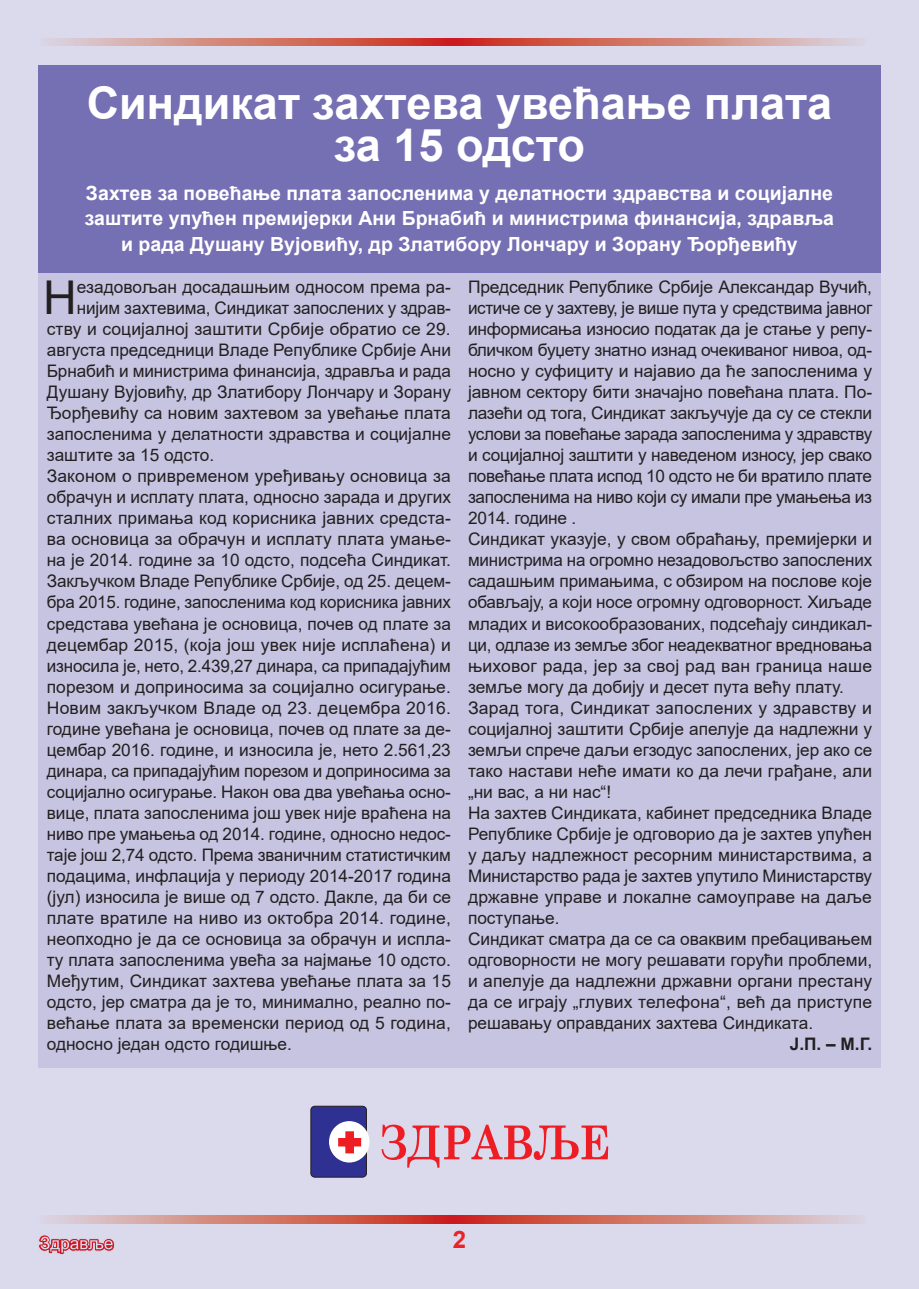
<style>
.page{position:relative;width:919px;height:1289px;background:#fff}
.page>*{position:absolute;margin:0;border:0;box-sizing:border-box;transform-origin:0 0}
.t1{font:46.65px "Arial";color:#231f20}
.t2{font:700 45px/42px "Arial";color:#fff;text-align:center}
.t3{font:700 24px "Arial";color:#ee2124}
.t4{font:700 19.5px/25.5px "Arial";color:#fff;text-align:center}
.t5{font:17.25px/21px "Arial";color:#231f20}
.t6{font:700 17.25px "Arial";color:#231f20}
</style>
<div class="page">
<div style="left:0;top:0;width:918px;height:1288px;background:#dbd9ec"></div>
<img style="left:48px;top:1215px;width:810px;height:8px">
<svg style="left:38px;top:1235px;width:77px;height:19px"></svg>
<img style="left:48px;top:38px;width:810px;height:8px">
<div style="left:311px;top:1106px;width:55px;height:71px;background:#2e3092;border-radius:4px"></div>
<div style="left:311px;top:1106px;width:55px;height:71px;border:1px solid #231f20;border-radius:4px"></div>
<div style="left:329px;top:1121px;width:40px;height:41px;background:#fff;border-radius:50%"></div>
<svg style="left:338px;top:1131px;width:24px;height:23px"></svg>
<svg style="left:381px;top:1124px;width:227px;height:43px"></svg>
<div style="left:38px;top:272px;width:842px;height:795px;background:#c6c4e1"></div>
<div style="left:38px;top:65px;width:842px;height:207px;background:#756fb3"></div>
<h2 class="t2" style="left:87px;top:83px;width:746px">Синдикат захтева увећање плата за 15 одсто</h2>
<p class="t4" style="left:85px;top:180px;width:750px">Захтев за повећање плата запосленима у делатности здравства и социјалне заштите упућен премијерки Ани Брнабић и министрима финансија, здравља и рада Душaну Вујовићу, др Златибору Лончару и Зорану Ђорђевићу</p>
<h1 class="t1" style="left:43px;top:266px;width:35px">Н</h1>
<p class="t5" style="left:77px;top:277px;width:376px">езадовољан досадашњим односом према ра-</p>
<p class="t5" style="left:77px;top:298px;width:376px">нијим захтевима, Синдикат запослених у здрав-</p>
<p class="t5" style="left:47px;top:319px;width:405px">ству и социјалној заштити Србије обратио се 29.</p>
<p class="t5" style="left:47px;top:340px;width:405px">августа председници Владе Републике Србије Ани</p>
<p class="t5" style="left:47px;top:361px;width:405px">Брнабић и министрима финансија, здравља и рада</p>
<p class="t5" style="left:47px;top:382px;width:405px">Душану Вујовићу, др Златибору Лончару и Зорану</p>
<p class="t5" style="left:47px;top:403px;width:405px">Ђорђевићу са новим захтевом за увећање плата</p>
<p class="t5" style="left:47px;top:424px;width:405px">запосленима у делатности здравства и социјалне</p>
<p class="t5" style="left:47px;top:445px;width:169px">заштите за 15 одсто.</p>
<p class="t5" style="left:47px;top:466px;width:405px">Законом о привременом уређивању основица за</p>
<p class="t5" style="left:47px;top:487px;width:405px">обрачун и исплату плата, односно зарада и других</p>
<p class="t5" style="left:47px;top:508px;width:405px">сталних примања код корисника јавних средста-</p>
<p class="t5" style="left:47px;top:529px;width:405px">ва основица за обрачун и исплату плата умање-</p>
<p class="t5" style="left:47px;top:550px;width:405px">на је 2014. године за 10 одсто, подсећа Синдикат.</p>
<p class="t5" style="left:47px;top:571px;width:405px">Закључком Владе Републике Србије, од 25. децем-</p>
<p class="t5" style="left:47px;top:592px;width:405px">бра 2015. године, запосленима код корисника јавних</p>
<p class="t5" style="left:47px;top:613px;width:405px">средстава увећана је основица, почев од плате за</p>
<p class="t5" style="left:47px;top:634px;width:405px">децембар 2015, (која још увек није исплаћена) и</p>
<p class="t5" style="left:47px;top:655px;width:405px">износила је, нето, 2.439,27 динара, са припадајућим</p>
<p class="t5" style="left:47px;top:676px;width:405px">порезом и доприносима за социјално осигурање.</p>
<p class="t5" style="left:47px;top:697px;width:406px">Новим закључком Владе од 23. децембра 2016.</p>
<p class="t5" style="left:47px;top:718px;width:405px">године увећана је основица, почев од плате за де-</p>
<p class="t5" style="left:47px;top:739px;width:405px">цембар 2016. године, и износила је, нето 2.561,23</p>
<p class="t5" style="left:47px;top:760px;width:405px">динара, са припадајућим порезом и доприносима за</p>
<p class="t5" style="left:47px;top:781px;width:405px">социјално осигурање. Након ова два увећања осно-</p>
<p class="t5" style="left:47px;top:802px;width:406px">вице, плата запосленима још увек није враћена на</p>
<p class="t5" style="left:47px;top:823px;width:405px">ниво пре умањења од 2014. године, односно недос-</p>
<p class="t5" style="left:47px;top:844px;width:405px">таје још 2,74 одсто. Према званичним статистичким</p>
<p class="t5" style="left:47px;top:865px;width:405px">подацима, инфлација у периоду 2014-2017 година</p>
<p class="t5" style="left:47px;top:886px;width:405px">(јул) износила је више од 7 одсто. Дакле, да би се</p>
<p class="t5" style="left:47px;top:907px;width:405px">плате вратиле на ниво из октобра 2014. године,</p>
<p class="t5" style="left:47px;top:928px;width:405px">неопходно је да се основица за обрачун и испла-</p>
<p class="t5" style="left:47px;top:949px;width:405px">ту плата запосленима увећа за најмање 10 одсто.</p>
<p class="t5" style="left:47px;top:970px;width:405px">Међутим, Синдикат захтева увећање плата за 15</p>
<p class="t5" style="left:47px;top:991px;width:405px">одсто, јер сматра да је то, минимално, реално по-</p>
<p class="t5" style="left:47px;top:1012px;width:405px">већање плата за временски период од 5 година,</p>
<p class="t5" style="left:47px;top:1033px;width:247px">односно један одсто годишње.</p>
<p class="t5" style="left:468px;top:277px;width:406px">Председник Републике Србије Александар Вучић, истиче се у захтеву, је више пута у средствима јавног информисања износио податак да је стање у репу&shy;бличком буџету знатно изнад очекиваног нивоа, од&shy;носно у суфициту и најавио да ће запосленима у јавном сектору бити значајно повећана плата. По&shy;лазећи од тога, Синдикат закључује да су се стекли услови за повећање зарада запосленима у здравству и социјалној заштити у наведеном износу, јер свако повећање плата испод 10 одсто не би вратило плате запосленима на ниво који су имали пре умањења из 2014. године .<br>Синдикат указује, у свом обраћању, премијерки и министрима на огромно незадовољство запослених садашњим примањима, с обзиром на послове које обављају, а који носе огромну одговорност. Хиљаде младих и високообразованих, подсећају синдикал&shy;ци, одлазе из земље због неадекватног вредновања њиховог рада, јер за свој рад ван граница наше земље могу да добију и десет пута већу плату.<br>Зарад тога, Синдикат запослених у здравству и социјалној заштити Србије апелује да надлежни у земљи спрече даљи егзодус запослених, јер ако се тако настави неће имати ко да лечи грађане, али „ни вас, а ни нас“!<br>На захтев Синдиката, кабинет председника Владе Републике Србије је одговорио да је захтев упућен у даљу надлежност ресорним министарствима, а Министарство рада је захтев упутило Министарству државне управе и локалне самоуправе на даље поступање.<br>Синдикат сматра да се са оваквим пребацивањем одговорности не могу решавати горући проблеми, и апелује да надлежни државни органи престану да се играју „глувих телефона“, већ да приступе решавању оправданих захтева Синдиката.</p>
<p class="t6" style="left:789px;top:1031px;width:84px">Ј.П. – М.Г.</p>
<h3 class="t3" style="left:453px;top:1222px;width:15px">2</h3>
</div>
